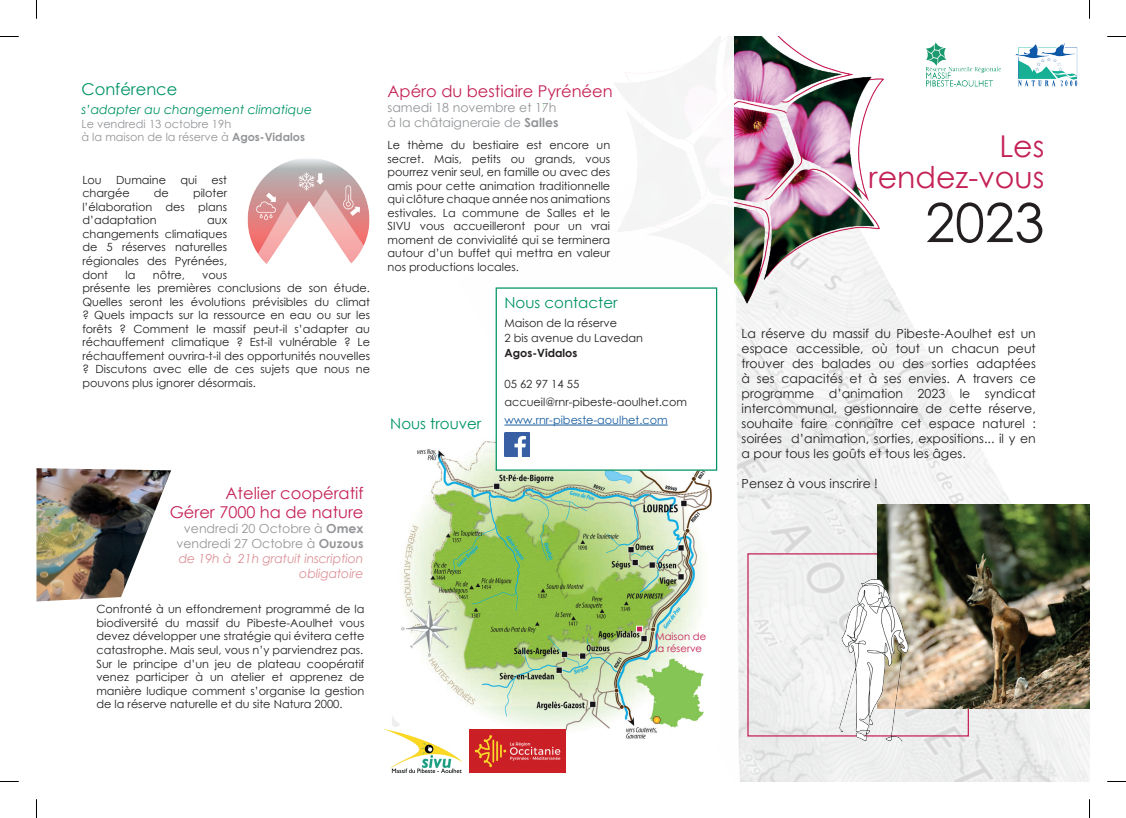
<style>
.page{position:relative;width:1126px;height:818px;background:#fff}
.page>*{position:absolute;margin:0;border:0;box-sizing:border-box;transform-origin:0 0}
.t1{font:53.75px "Century Gothic";color:#231f20}
.t2{font:30px/31.2px "Century Gothic";color:#c42255;text-align:right}
.t3{font:16.25px/19.5px "Century Gothic";color:#c42255;text-align:right}
.t4{font:16.25px "Century Gothic";color:#009366}
.t5{font:15px "Century Gothic";color:#009366}
.t6{font:12.5px/15px "Century Gothic";color:#231f20;text-align:justify}
.t7{font:italic 12.5px/15px "Century Gothic";letter-spacing:-.01em;color:#dc9197;text-align:right}
.t8{font:12.5px/15px "Century Gothic";color:#939598}
.t9{font:italic 12.5px "Century Gothic";color:#009366}
.t10{font:11.25px/13.5px "Century Gothic";color:#231f20;text-align:justify}
.t11{font:11.25px/13.5px "Century Gothic";color:#939598}
.t12{font:11.25px "Century Gothic";color:#175d9e}
.t13{font:700 11.25px "Century Gothic";color:#231f20}
.t14{font:10px/12px "Century Gothic";color:#c42255}
.s1{font-weight:700}
.s2{font-style:normal;color:#939598}
.s3{font-weight:700;font-style:normal;color:#939598}
</style>
<div class="page">
<img style="left:36px;top:468px;width:135px;height:133px">
<img style="left:457px;top:103px;width:632px;height:678px">
<img style="left:877px;top:504px;width:212px;height:203px">
<img style="left:608px;top:36px;width:288px;height:269px">
<img style="left:926px;top:42px;width:152px;height:45px">
<img style="left:742px;top:575px;width:262px;height:206px">
<img style="left:392px;top:413px;width:328px;height:330px">
<svg style="left:636px;top:625px;width:6px;height:6px"></svg>
<img style="left:247px;top:159px;width:123px;height:105px">
<div style="left:613px;top:36px;width:120px;height:258px;background:#fff"></div>
<div style="left:495px;top:287px;width:222px;height:183px;background:#fff;border:1px solid #009366"></div>
<hr style="left:504px;top:424px;width:163px;height:1px;background:#175d9e">
<img style="left:504px;top:432px;width:25px;height:24px">
<img style="left:384px;top:729px;width:77px;height:43px">
<img style="left:469px;top:729px;width:96px;height:43px">
<svg style="left:0;top:36px;width:19px;height:1px"></svg>
<svg style="left:1107px;top:36px;width:18px;height:1px"></svg>
<svg style="left:36px;top:0;width:1px;height:19px"></svg>
<svg style="left:36px;top:799px;width:1px;height:18px"></svg>
<svg style="left:1089px;top:0;width:1px;height:19px"></svg>
<svg style="left:1089px;top:799px;width:1px;height:18px"></svg>
<h3 class="t4" style="left:81px;top:77px;width:97px">Conférence</h3>
<p class="t9" style="left:81px;top:101px;width:232px">s’adapter au changement climatique</p>
<p class="t11" style="left:81px;top:116px;width:225px">Le vendredi 13 octobre 19h<br>à la maison de la réserve à <span class="s1">Agos-Vidalos</span></p>
<p class="t10" style="left:82px;top:173px;width:21px">Lou</p>
<p class="t10" style="left:116px;top:173px;width:51px">Dumaine</p>
<p class="t10" style="left:180px;top:173px;width:18px">qui</p>
<p class="t10" style="left:211px;top:173px;width:17px">est</p>
<p class="t10" style="left:82px;top:186px;width:49px">chargée</p>
<p class="t10" style="left:154px;top:186px;width:17px">de</p>
<p class="t10" style="left:82px;top:186px;width:146px;text-indent:111px">piloter l’élaboration des plans d’adaptation</p>
<p class="t10" style="left:82px;top:213px;width:146px;text-indent:125px">aux changements climatiques de 5 réserves naturelles régionales des Pyrénées, dont</p>
<p class="t10" style="left:125px;top:267px;width:11px">la</p>
<p class="t10" style="left:153px;top:267px;width:33px">nôtre,</p>
<p class="t10" style="left:82px;top:267px;width:289px;text-align:left;text-indent:120px">vous<br>présente les premières conclusions de son étude.<br>Quelles seront les évolutions prévisibles du climat ? Quels impacts sur la ressource en eau ou sur les forêts ? Comment le massif peut-il s’adapter au réchauffement climatique ? Est-il vulnérable ? Le réchauffement ouvrira-t-il des opportunités nouvelles ? Discutons avec elle de ces sujets que nous ne pouvons plus ignorer désormais.</p>
<h3 class="t3" style="left:387px;top:81px;width:226px">Apéro du bestiaire Pyrénéen</h3>
<p class="t8" style="left:387px;top:99px;width:172px">samedi 18 novembre et 17h à la châtaigneraie de <span class="s1">Salles</span></p>
<p class="t10" style="left:387px;top:138px;width:224px">Le thème du bestiaire est encore un secret. Mais, petits ou grands, vous pourrez venir seul, en famille ou avec des amis pour cette animation traditionnelle qui clôture chaque année nos animations estivales. La commune de Salles et le SIVU vous accueilleront pour un vrai moment de convivialité qui se terminera autour d’un buffet qui mettra en valeur nos productions locales.</p>
<h3 class="t5" style="left:390px;top:413px;width:93px">Nous trouver</h3>
<h3 class="t5" style="left:504px;top:292px;width:115px">Nous contacter</h3>
<p class="t10" style="left:504px;top:315px;width:140px;line-height:15px">Maison de la réserve<br>2 bis avenue du Lavedan</p>
<p class="t13" style="left:504px;top:344px;width:74px">Agos-Vidalos</p>
<p class="t10" style="left:504px;top:375px;width:184px;line-height:17.5px">05 62 97 14 55 accueil@rnr-pibeste-aoulhet.com</p>
<p class="t12" style="left:504px;top:412px;width:165px">www.rnr-pibeste-aoulhet.com</p>
<h3 class="t3" style="left:170px;top:482px;width:195px">Atelier coopératif<br>Gérer 7000 ha de nature</h3>
<p class="t7" style="left:176px;top:520px;width:188px"><span class="s2">vendredi 20 Octobre à</span> <span class="s3">Omex </span><span class="s2">vendredi 27 Octobre à</span> <span class="s3">Ouzous </span>de 19h à 21h gratuit inscription obligatoire</p>
<p class="t10" style="left:96px;top:602px;width:269px">Confronté à un effondrement programmé de la biodiversité du massif du Pibeste-Aoulhet vous devez développer une stratégie qui évitera cette catastrophe. Mais seul, vous n’y parviendrez pas.<br>Sur le principe d’un jeu de plateau coopératif venez participer à un atelier et apprenez de manière ludique comment s’organise la gestion de la réserve naturelle et du site Natura 2000.</p>
<p class="t14" style="left:655px;top:629px;width:52px">Maison de la réserve</p>
<h2 class="t2" style="left:868px;top:130px;width:177px">Les rendez-vous</h2>
<h1 class="t1" style="left:925px;top:185px;width:121px">2023</h1>
<p class="t6" style="left:741px;top:326px;width:296px">La réserve du massif du Pibeste-Aoulhet est un espace accessible, où tout un chacun peut trouver des balades ou des sorties adaptées à ses capacités et à ses envies. A travers ce programme d’animation 2023 le syndicat intercommunal, gestionnaire de cette réserve, souhaite faire connaître cet espace naturel : soirées d’animation, sorties, expositions... il y en a pour tous les goûts et tous les âges.</p>
<p class="t6" style="left:741px;top:476px;width:138px">Pensez à vous inscrire !</p>
</div>
